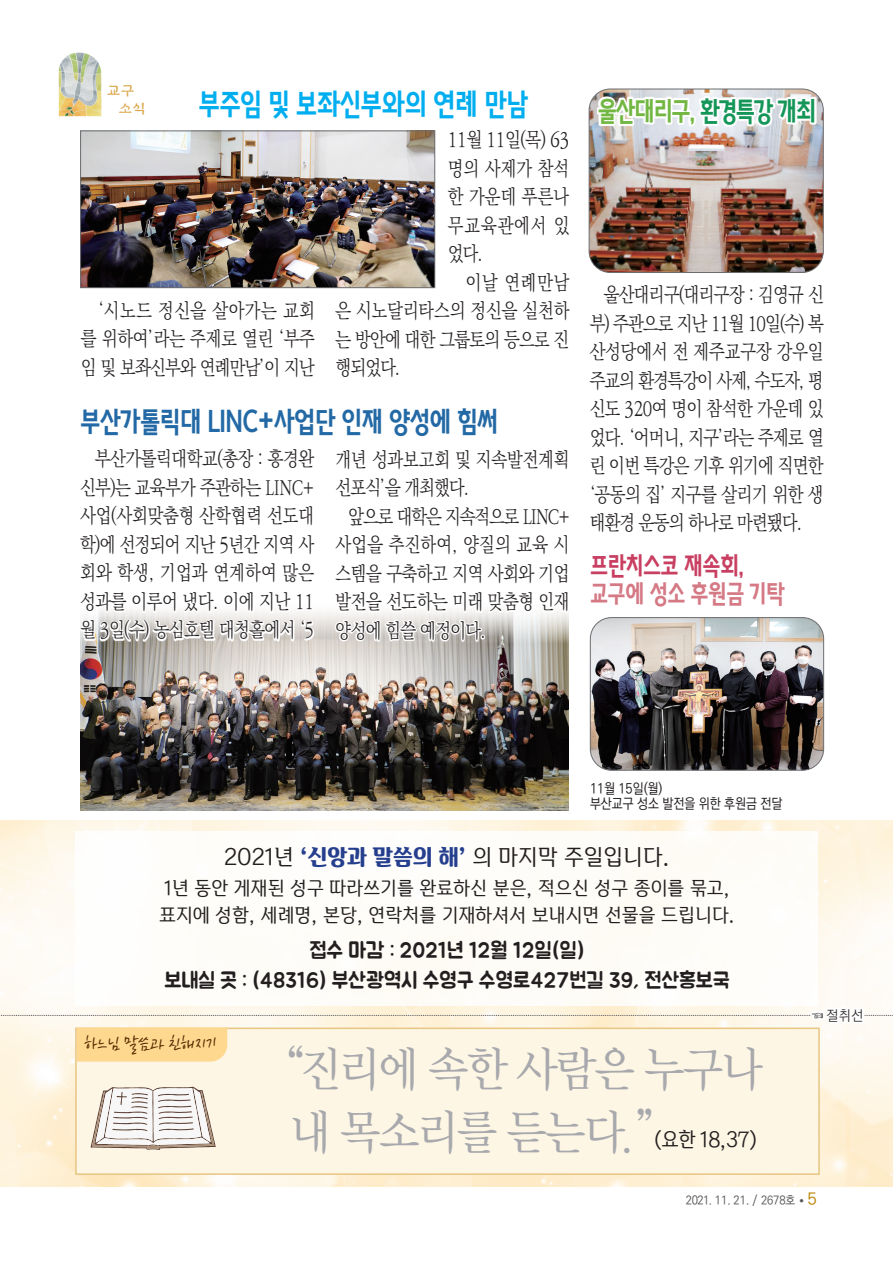
<style>
.page{position:relative;width:893px;height:1263px;background:#fff}
.page>*{position:absolute;margin:0;border:0;box-sizing:border-box;transform-origin:0 0}
.광고위소식-내용{font:47.25px "KBI Zmjo M";letter-spacing:-.03em;color:#a8a9ad;scale:.95 1}
.광고위소식-내용-2{font:30px "KBI Zgo H";letter-spacing:-.03em;color:#00aeef;scale:.84 1}
.광고위소식-내용-3{font:28.35px "KBI Zgo H";letter-spacing:-.03em;color:#2369a5;scale:.84 1}
.광고위소식-내용-4{font:26.85px "KBI Zgo H";letter-spacing:-.06em;color:#73b743;scale:.84 1}
.광고위소식-내용-5{font:25.2px "KBI Zgo H";letter-spacing:-.03em;color:#d57985;scale:.84 1}
.광고위소식-내용-6{font:25.2px "KBI Zgo H";letter-spacing:-.03em;color:#c83f62;scale:.84 1}
.광고위소식-내용-7{font:22.05px "BMJUA";letter-spacing:.01em;color:#231f20;scale:.95 1}
.광고위소식-내용-8{font:22.05px "Binggrae II";color:#231f20;scale:.95 1}
.광고위소식-내용-9{font:20.4px "THEFACESHOP";color:#552b00;scale:.95 1}
.광고위소식-내용-10{font:20.4px "Binggrae II";color:#231f20;scale:.9 1}
.광고위소식-내용-11{font:300 20.1px/28.5px "Ko Pub Batang";letter-spacing:-.02em;color:#231f20;text-align:justify;scale:.83 1}
.광고위소식-내용-12{font:18.9px "Binggrae II";color:#231f20;scale:.95 1}
.t1{font:15px "Hogook Std";color:#daa546}
.광고위소식-내용-13{font:500 14.1px "Ko Pub Dotum";color:#231f20;scale:.89 1}
.광고위소식-내용-14{font:300 14.1px "Ko Pub Dotum";color:#231f20;scale:.95 1}
.t2{font:500 12px "Ko Pub Dotum";letter-spacing:-.02em;color:#57585a;scale:.93 1}
.t3{font:500 4.2px "Ko Pub Dotum";color:#57585a}
.s1{color:#159659}
.s2{font-weight:700;color:#253f8e}
.s3{font-size:16.5px;color:#ba8808}
</style>
<div class="page">
<div style="left:75px;top:1027px;width:745px;height:148px;background:#fef6e5;border:2px solid #e7c582"></div>
<svg style="left:90px;top:1086px;width:126px;height:64px"></svg>
<div style="left:77px;top:1027px;width:150px;height:34px;background:#fed88f"></div>
<svg style="left:1px;top:1015px;width:892px;height:1px"></svg>
<div style="left:810px;top:1007px;width:54px;height:17px;background:#fff"></div>
<div style="left:75px;top:831px;width:742px;height:174px;background:#fefdf8"></div>
<img style="left:82px;top:133px;width:351px;height:153px">
<div style="left:80px;top:131px;width:355px;height:157px;border:1px solid #6c6d70"></div>
<img style="left:59px;top:53px;width:43px;height:63px">
<img style="left:80px;top:612px;width:488px;height:199px">
<div style="left:79px;top:448px;width:237px;height:193px;background:#fff"></div>
<div style="left:335px;top:448px;width:235px;height:193px;background:#fff"></div>
<img style="left:590px;top:619px;width:234px;height:151px">
<div style="left:590px;top:617px;width:234px;height:153px;border:1px solid #6c6d70;border-radius:21px"></div>
<img style="left:589px;top:89px;width:233px;height:183px">
<div style="left:589px;top:89px;width:235px;height:184px;border:1px solid #6c6d70;border-radius:21px"></div>
<svg style="left:597px;top:96px;width:219px;height:31px"></svg>
<p class="t1" style="left:107px;top:83px;width:28px">교구</p>
<p class="t1" style="left:119px;top:100px;width:28px">소식</p>
<p class="광고위소식-내용-2" style="left:199px;top:80px;width:394px">부주임 및 보좌신부와의 연례 만남</p>
<p class="광고위소식-내용-11" style="left:81px;top:297px;width:283px;text-indent:17px">‘시노드 정신을 살아가는 교회 를 위하여’라는 주제로 열린 ‘부주 임 및 보좌신부와 연례만남’이 지난</p>
<p class="광고위소식-내용-11" style="left:448px;top:127px;width:148px">11월 11일(목) 63 명의 사제가 참석 한 가운데 푸른나 무교육관에서 있 었다.</p>
<p class="광고위소식-내용-11" style="left:335px;top:269px;width:283px;text-indent:130px">이날 연례만남 은 시노달리타스의 정신을 실천하 는 방안에 대한 그룹토의 등으로 진 행되었다.</p>
<p class="광고위소식-내용-3" style="left:80px;top:400px;width:500px">부산가톨릭대 LINC+사업단 인재 양성에 힘써</p>
<p class="광고위소식-내용-11" style="left:80px;top:446px;width:283px;text-indent:15px">부산가톨릭대학교(총장 : 홍경완 신부)는 교육부가 주관하는 LINC+ 사업(사회맞춤형 산학협력 선도대 학)에 선정되어 지난 5년간 지역 사 회와 학생, 기업과 연계하여 많은 성과를 이루어 냈다. 이에 지난 11 월 3일(수) 농심호텔 대청홀에서 ‘5</p>
<p class="광고위소식-내용-11" style="left:336px;top:446px;width:283px">개년 성과보고회 및 지속발전계획 선포식’을 개최했다.</p>
<p class="광고위소식-내용-11" style="left:336px;top:503px;width:283px;text-indent:13px">앞으로 대학은 지속적으로 LINC+ 사업을 추진하여, 양질의 교육 시 스템을 구축하고 지역 사회와 기업 발전을 선도하는 미래 맞춤형 인재 양성에 힘쓸 예정이다.</p>
<p class="광고위소식-내용-4" style="left:598px;top:90px;width:262px">울산대리구, <span class="s1">환경특강 개최</span></p>
<p class="광고위소식-내용-11" style="left:590px;top:282px;width:283px;text-indent:14px">울산대리구(대리구장 : 김영규 신 부) 주관으로 지난 11월 10일(수) 복 산성당에서 전 제주교구장 강우일 주교의 환경특강이 사제, 수도자, 평 신도 320여 명이 참석한 가운데 있 었다. ‘어머니, 지구’라는 주제로 열 린 이번 특강은 기후 위기에 직면한 ‘공동의 집’ 지구를 살리기 위한 생 태환경 운동의 하나로 마련됐다.</p>
<p class="광고위소식-내용-6" style="left:590px;top:546px;width:185px">프란치스코 재속회,</p>
<p class="광고위소식-내용-5" style="left:590px;top:574px;width:234px">교구에 성소 후원금 기탁</p>
<p class="광고위소식-내용-13" style="left:590px;top:781px;width:83px">11월 15일(월)</p>
<p class="광고위소식-내용-13" style="left:590px;top:797px;width:218px">부산교구 성소 발전을 위한 후원금 전달</p>
<p class="광고위소식-내용-8" style="left:224px;top:841px;width:471px">2021년 <span class="s2">‘신앙과 말씀의 해’</span> 의 마지막 주일입니다.</p>
<p class="광고위소식-내용-12" style="left:164px;top:875px;width:597px">1년 동안 게재된 성구 따라쓰기를 완료하신 분은, 적으신 성구 종이를 묶고,</p>
<p class="광고위소식-내용-12" style="left:159px;top:902px;width:608px">표지에 성함, 세례명, 본당, 연락처를 기재하셔서 보내시면 선물을 드립니다.</p>
<p class="광고위소식-내용-7" style="left:310px;top:939px;width:291px">접수 마감 : 2021년 12월 12일(일)</p>
<p class="광고위소식-내용-7" style="left:164px;top:969px;width:597px">보내실 곳 : (48316) 부산광역시 수영구 수영로427번길 39, 전산홍보국</p>
<p class="광고위소식-내용-9" style="left:84px;top:1033px;width:141px">하느님 말씀과 친해지기</p>
<p class="광고위소식-내용" style="left:287px;top:1037px;width:502px">“진리에 속한 사람은 누구나</p>
<p class="광고위소식-내용" style="left:291px;top:1100px;width:383px">내 목소리를 듣는다.”</p>
<p class="광고위소식-내용-10" style="left:653px;top:1125px;width:118px">(요한 18,37)</p>
<p class="광고위소식-내용-14" style="left:812px;top:1008px;width:56px">☜ 절취선</p>
<p class="t2" style="left:686px;top:1194px;width:119px">2021. 11. 21. / 2678호</p>
<p class="t3" style="left:800px;top:1198px;width:19px">● <span class="s3">5</span></p>
</div>
